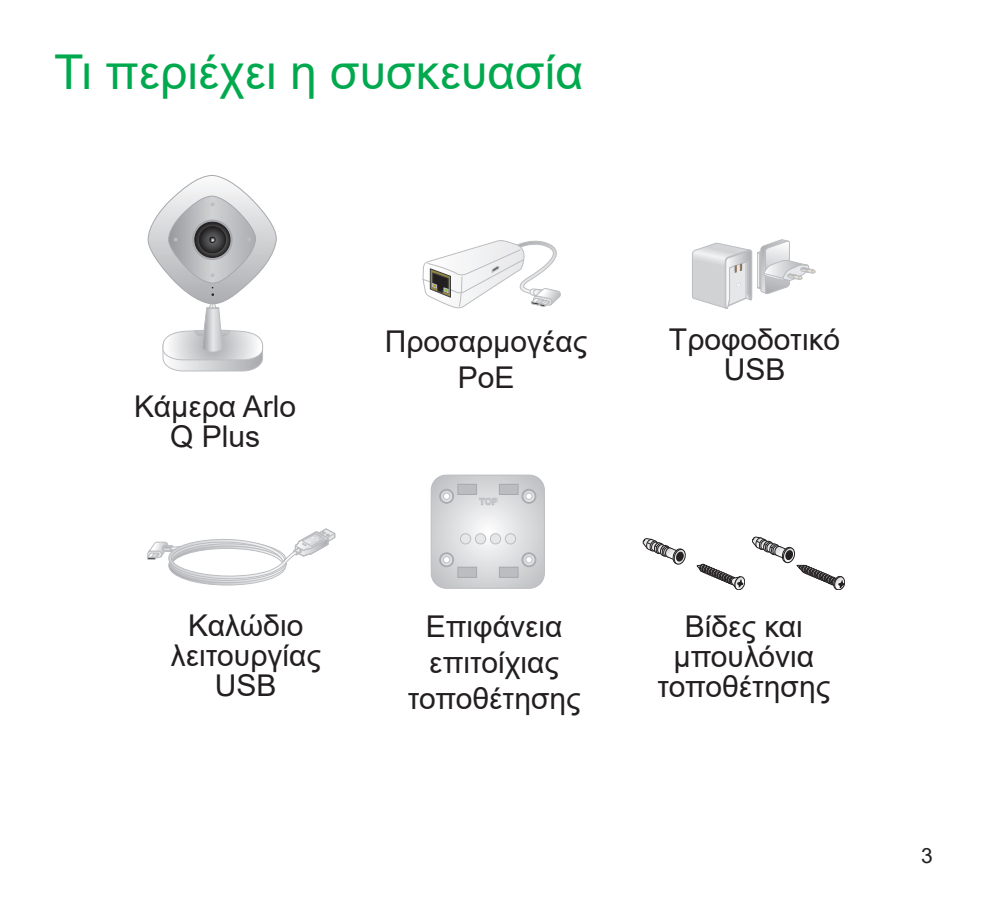
<style>
.page{position:relative;width:987px;height:902px;background:#fff}
.page>*{position:absolute;margin:0;border:0;box-sizing:border-box;transform-origin:0 0}
.h1_head{font:48px "Arial";color:#00a94d}
.t1{font:30px/30px "Arial";color:#231f20;text-align:center}
.t2{font:21px "Arial";color:#231f20}
</style>
<div class="page">
<svg style="left:148px;top:175px;width:129px;height:196px"></svg>
<svg style="left:147px;top:528px;width:188px;height:57px"></svg>
<svg style="left:431px;top:475px;width:113px;height:113px;background:#d4d5d7"></svg>
<svg style="left:422px;top:240px;width:139px;height:69px"></svg>
<svg style="left:696px;top:564px;width:49px;height:26px"></svg>
<svg style="left:642px;top:538px;width:44px;height:27px"></svg>
<svg style="left:752px;top:537px;width:93px;height:53px"></svg>
<svg style="left:692px;top:239px;width:123px;height:70px"></svg>
<p class="h1_head" style="left:54px;top:39px;width:530px">Τι περιέχει η συσκευασία</p>
<p class="t1" style="left:134px;top:391px;width:164px">Κάμερα Arlo<br>Q Plus</p>
<p class="t1" style="left:171px;top:609px;width:152px">Καλώδιο λειτουργίας<br>USB</p>
<p class="t1" style="left:385px;top:323px;width:204px;line-height:36px">Προσαρμογέας<br>PoE</p>
<p class="t1" style="left:408px;top:608px;width:174px;line-height:36px">Επιφάνεια επιτοίχιας τοποθέτησης</p>
<p class="t1" style="left:669px;top:324px;width:172px">Τροφοδοτικό<br>USB</p>
<p class="t1" style="left:657px;top:611px;width:174px">Βίδες και μπουλόνια τοποθέτησης</p>
<p class="t2" style="left:921px;top:841px;width:13px">3</p>
</div>
